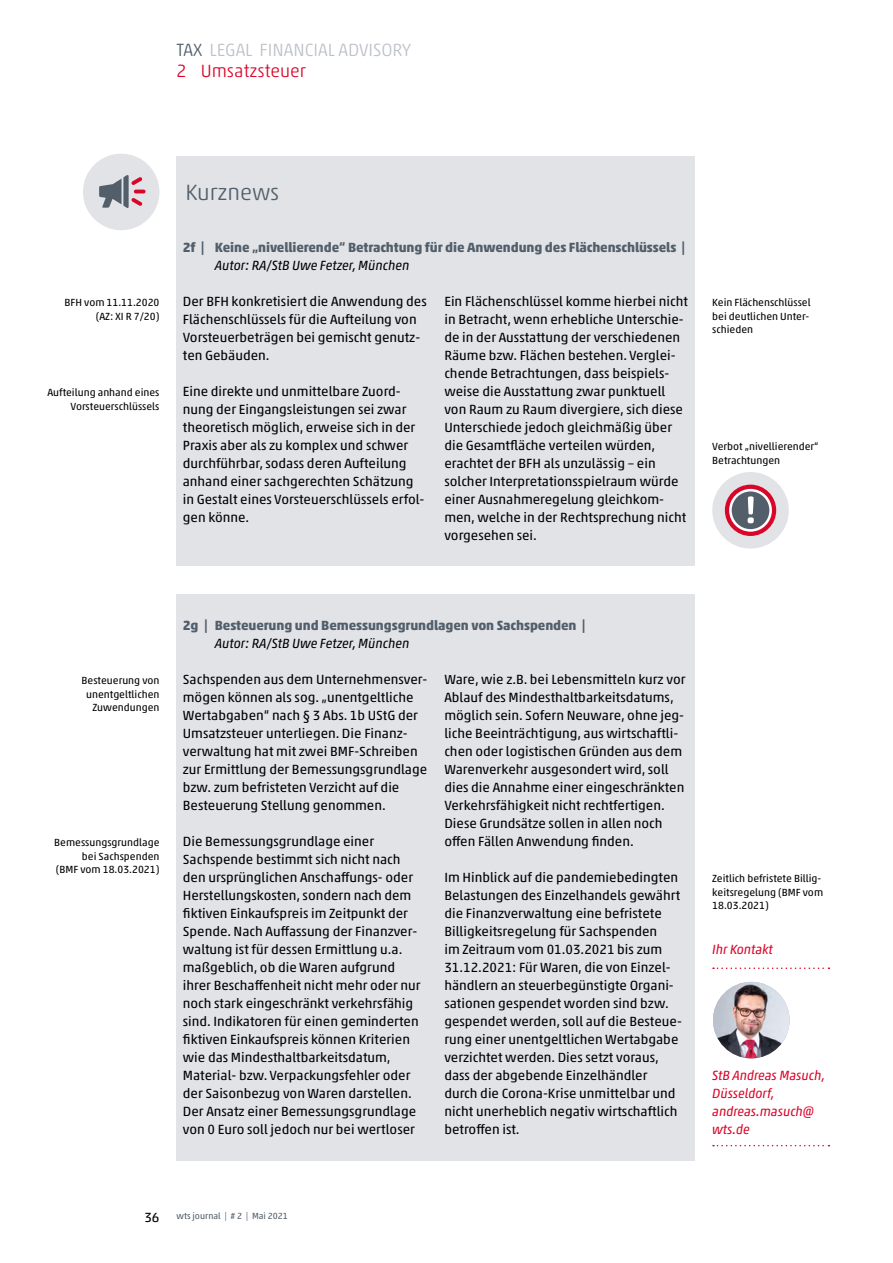
<style>
.page{position:relative;width:893px;height:1263px;background:#fff}
.page>*{position:absolute;margin:0;border:0;box-sizing:border-box;transform-origin:0 0}
.TAX_LEGAL_CONSULTING{font:300 22.5px "Akko Rounded Pro";color:#525f6b}
.TAX_LEGAL_CONSULTING-2{font:300 18px "Akko Rounded Pro";color:#bcc1c8}
.Seitenheadline_rot{font:300 18px "Akko Rounded Pro";color:#da0629}
.Fließtext{font:13.5px/18px "Akko Pro";color:#000}
.Zwischenüberschrift{font:700 13.5px/18px "Akko Pro";letter-spacing:-.005em;color:#525f6b}
.Kontakt{font:italic 13.5px/18px "Akko Pro";letter-spacing:-.01em;color:#da0629}
.Marginalie_rechtsbue{font:10.5px/13.5px "Akko Pro";color:#000;text-align:right}
.t1{font:9px "Akko Pro";color:#525f6b}
.s1{color:#525f6b}
.s2{font-weight:400;font-style:italic;color:#000}
</style>
<div class="page">
<div style="left:176px;top:156px;width:519px;height:410px;background:#e1e3e7"></div>
<div style="left:176px;top:594px;width:519px;height:567px;background:#e1e3e7"></div>
<div style="left:83px;top:154px;width:76px;height:76px;background:#e1e3e7;border-radius:50%"></div>
<svg style="left:99px;top:175px;width:47px;height:33px"></svg>
<img style="left:713px;top:982px;width:76px;height:76px;border-radius:38px">
<svg style="left:713px;top:967px;width:116px;height:2px"></svg>
<svg style="left:713px;top:1145px;width:116px;height:1px"></svg>
<div style="left:712px;top:472px;width:77px;height:77px;background:#e1e3e7;border-radius:50%"></div>
<div style="left:725px;top:485px;width:51px;height:51px;background:#da0629;border-radius:50%"></div>
<svg style="left:729px;top:489px;width:43px;height:43px"></svg>
<div style="left:732px;top:491px;width:37px;height:38px;background:#525f6b;border-radius:50%"></div>
<svg style="left:748px;top:496px;width:6px;height:27px"></svg>
<p class="TAX_LEGAL_CONSULTING-2" style="left:176px;top:39px;width:236px"><span class="s1">TAX</span> LEGAL FINANCIAL ADVISORY</p>
<p class="Seitenheadline_rot" style="left:176px;top:60px;width:131px">2 Umsatzsteuer</p>
<p class="Marginalie_rechtsbue" style="left:65px;top:296px;width:96px">BFH vom 11.11.2020 (AZ: XI R 7/20)</p>
<p class="Marginalie_rechtsbue" style="left:47px;top:386px;width:113px">Aufteilung anhand eines<br>Vorsteuerschlüssels</p>
<p class="TAX_LEGAL_CONSULTING" style="left:185px;top:178px;width:96px">Kurznews</p>
<p class="Zwischenüberschrift" style="left:215px;top:238px;width:472px;text-indent:-32px">2f | Keine „nivellierende“ Betrachtung für die Anwendung des Flächenschlüssels |<br><span class="s2">Autor: RA/StB Uwe Fetzer, München</span></p>
<p class="Fließtext" style="left:183px;top:292px;width:245px">Der BFH konkretisiert die Anwendung des Flächenschlüssels für die Aufteilung von Vorsteuerbeträgen bei gemischt genutz&shy;ten Gebäuden.</p>
<p class="Fließtext" style="left:183px;top:382px;width:243px">Eine direkte und unmittelbare Zuord&shy;nung der Eingangsleistungen sei zwar theoretisch möglich, erweise sich in der Praxis aber als zu komplex und schwer durchführbar, sodass deren Aufteilung anhand einer sachgerechten Schätzung in Gestalt eines Vorsteuerschlüssels erfol&shy;gen könne.</p>
<p class="Fließtext" style="left:444px;top:292px;width:245px">Ein Flächenschlüssel komme hierbei nicht in Betracht, wenn erhebliche Unterschie&shy;de in der Ausstattung der verschiedenen Räume bzw. Flächen bestehen. Verglei&shy;chende Betrachtungen, dass beispiels&shy;weise die Ausstattung zwar punktuell von Raum zu Raum divergiere, sich diese Unterschiede jedoch gleichmäßig über die Gesamtfläche verteilen würden, erachtet der BFH als unzulässig – ein solcher Interpretationsspielraum würde einer Ausnahmeregelung gleichkom&shy;men, welche in der Rechtsprechung nicht vorgesehen sei.</p>
<p class="Marginalie_rechtsbue" style="left:712px;top:296px;width:100px;text-align:left">Kein Flächenschlüssel bei deutlichen Unter&shy;schieden</p>
<p class="Marginalie_rechtsbue" style="left:712px;top:440px;width:108px;text-align:left">Verbot „nivellierender“<br>Betrachtungen</p>
<p class="Marginalie_rechtsbue" style="left:82px;top:674px;width:79px">Besteuerung von unentgeltlichen<br>Zuwendungen</p>
<p class="Marginalie_rechtsbue" style="left:54px;top:836px;width:107px">Bemessungsgrundlage bei Sachspenden<br>(BMF vom 18.03.2021)</p>
<p class="Zwischenüberschrift" style="left:215px;top:616px;width:372px;text-indent:-32px">2g | Besteuerung und Bemessungsgrundlagen von Sachspenden |<br><span class="s2">Autor: RA/StB Uwe Fetzer, München</span></p>
<p class="Fließtext" style="left:183px;top:670px;width:246px">Sachspenden aus dem Unternehmensver&shy;mögen können als sog. „unentgeltliche Wertabgaben“ nach § 3 Abs. 1b UStG der Umsatzsteuer unterliegen. Die Finanz&shy;verwaltung hat mit zwei BMF-Schreiben zur Ermittlung der Bemessungsgrundlage bzw. zum befristeten Verzicht auf die Besteuerung Stellung genommen.</p>
<p class="Fließtext" style="left:183px;top:832px;width:239px">Die Bemessungsgrundlage einer Sachspende bestimmt sich nicht nach den ursprünglichen Anschaffungs- oder Herstellungskosten, sondern nach dem fiktiven Einkaufspreis im Zeitpunkt der Spende. Nach Auffassung der Finanzver&shy;waltung ist für dessen Ermittlung u.a. maßgeblich, ob die Waren aufgrund ihrer Beschaffenheit nicht mehr oder nur noch stark eingeschränkt verkehrsfähig sind. Indikatoren für einen geminderten fiktiven Einkaufspreis können Kriterien wie das Mindesthaltbarkeitsdatum, Material- bzw. Verpackungsfehler oder der Saisonbezug von Waren darstellen.<br>Der Ansatz einer Bemessungsgrundlage von 0 Euro soll jedoch nur bei wertloser</p>
<p class="Fließtext" style="left:444px;top:670px;width:243px">Ware, wie z.B. bei Lebensmitteln kurz vor Ablauf des Mindesthaltbarkeitsdatums, möglich sein. Sofern Neuware, ohne jeg&shy;liche Beeinträchtigung, aus wirtschaftli&shy;chen oder logistischen Gründen aus dem Warenverkehr ausgesondert wird, soll dies die Annahme einer eingeschränkten Verkehrsfähigkeit nicht rechtfertigen.<br>Diese Grundsätze sollen in allen noch offen Fällen Anwendung finden.</p>
<p class="Fließtext" style="left:444px;top:868px;width:239px">Im Hinblick auf die pandemiebedingten Belastungen des Einzelhandels gewährt die Finanzverwaltung eine befristete Billigkeitsregelung für Sachspenden<br>im Zeitraum vom 01.03.2021 bis zum 31.12.2021: Für Waren, die von Einzel&shy;händlern an steuerbegünstigte Organi&shy;sationen gespendet worden sind bzw. gespendet werden, soll auf die Besteue&shy;rung einer unentgeltlichen Wertabgabe verzichtet werden. Dies setzt voraus,</p>
<p class="Fließtext" style="left:444px;top:1066px;width:235px">dass der abgebende Einzelhändler durch die Corona-Krise unmittelbar und nicht unerheblich negativ wirtschaftlich betroffen ist.</p>
<p class="Marginalie_rechtsbue" style="left:712px;top:872px;width:112px;text-align:left">Zeitlich befristete Billig&shy;keitsregelung (BMF vom<br>18.03.2021)</p>
<p class="Kontakt" style="left:712px;top:940px;width:62px">Ihr Kontakt</p>
<p class="Kontakt" style="left:712px;top:1066px;width:114px">StB Andreas Masuch,<br>Düsseldorf,</p>
<p class="Kontakt" style="left:712px;top:1102px;width:104px">andreas.masuch@ wts.de</p>
<p class="Fließtext" style="left:144px;top:1208px;width:17px">36</p>
<p class="t1" style="left:176px;top:1210px;width:113px">wts journal | # 2 | Mai 2021</p>
</div>
